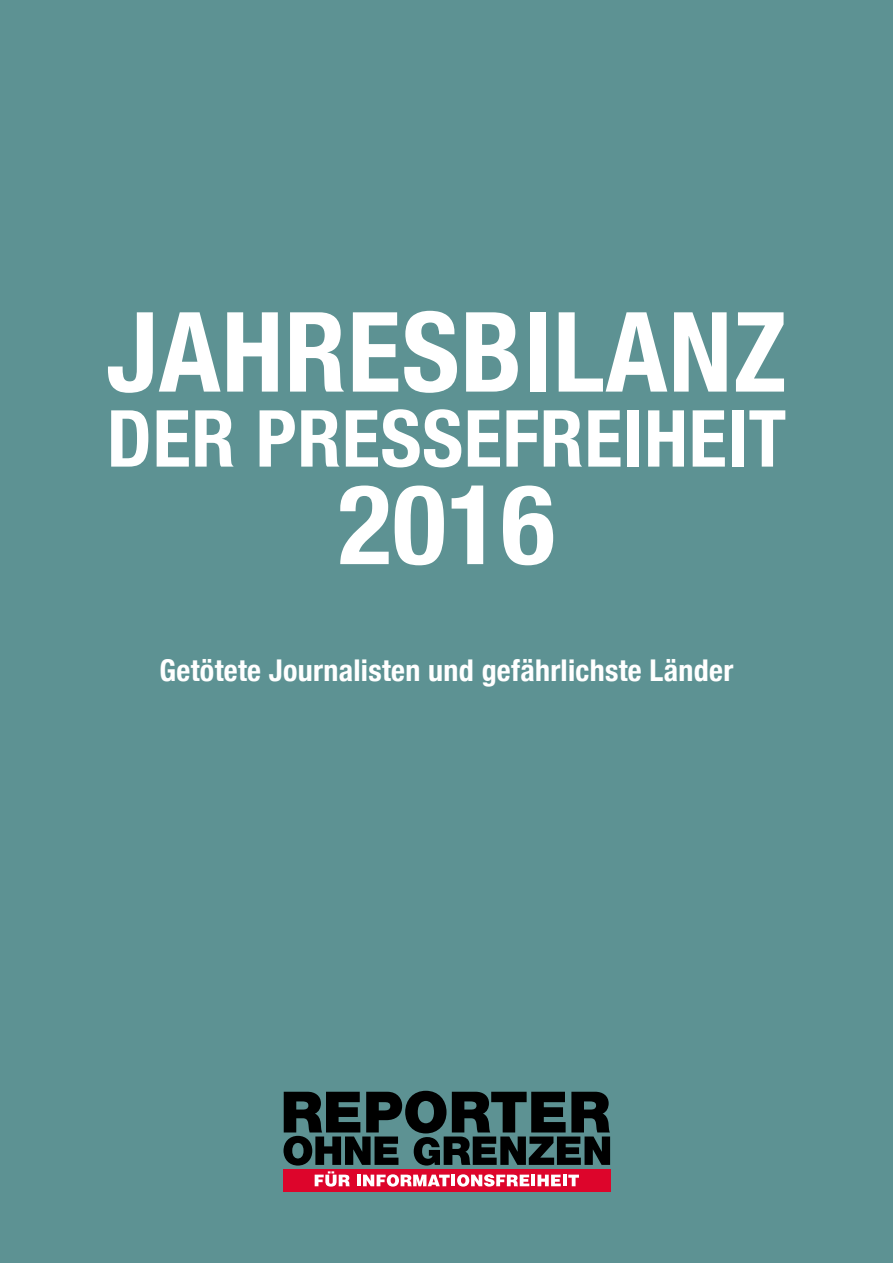
<style>
.page{position:relative;width:893px;height:1263px;background:#5d9293}
.page>*{position:absolute;margin:0;border:0;box-sizing:border-box;transform-origin:0 0}
.t1{font:700 condensed 111px "Helvetica Neue";letter-spacing:.01em;color:#fff}
.t2{font:700 condensed 78.75px "Helvetica Neue";letter-spacing:.01em;color:#fff}
.t3{font:700 condensed 30px "Helvetica Neue";letter-spacing:.01em;color:#fff}
</style>
<div class="page">
<div style="left:283px;top:1169px;width:327px;height:23px;background:#dd052b"></div>
<hr style="left:357px;top:1174px;width:4px;height:12px;background:#fff">
<svg style="left:315px;top:1171px;width:35px;height:15px"></svg>
<svg style="left:363px;top:1174px;width:87px;height:12px"></svg>
<hr style="left:451px;top:1174px;width:4px;height:12px;background:#fff">
<svg style="left:457px;top:1174px;width:72px;height:12px"></svg>
<hr style="left:531px;top:1174px;width:4px;height:12px;background:#fff">
<svg style="left:537px;top:1174px;width:24px;height:12px"></svg>
<hr style="left:563px;top:1174px;width:4px;height:12px;background:#fff">
<svg style="left:568px;top:1174px;width:11px;height:12px"></svg>
<svg style="left:283px;top:1091px;width:327px;height:74px"></svg>
<h1 class="t1" style="left:106px;top:260px;width:682px">JAHRESBILANZ</h1>
<h2 class="t2" style="left:107px;top:373px;width:681px">DER PRESSEFREIHEIT</h2>
<h1 class="t1" style="left:338px;top:432px;width:218px">2016</h1>
<p class="t3" style="left:160px;top:645px;width:575px">Getötete Journalisten und gefährlichste Länder</p>
</div>
